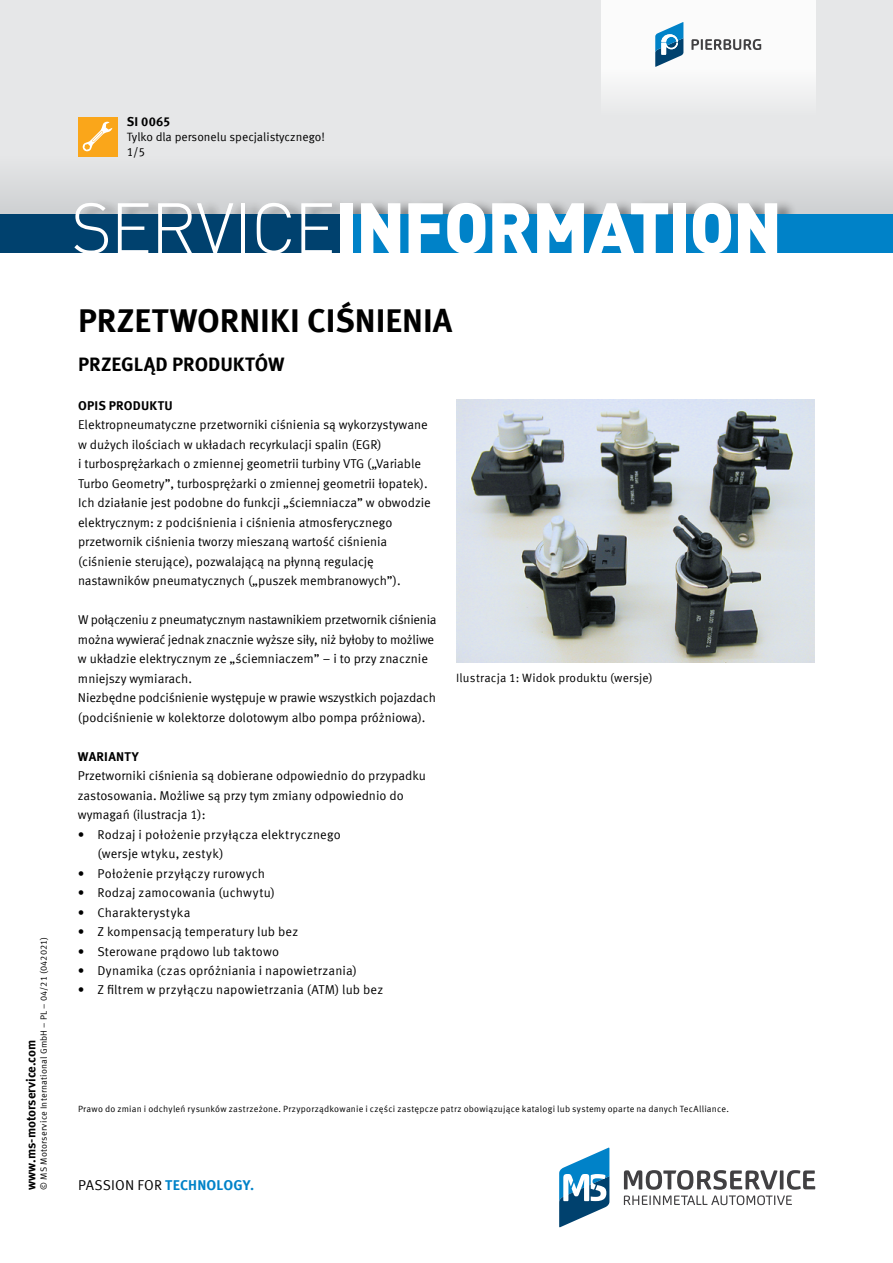
<style>
.page{position:relative;width:893px;height:1263px;background:#fff}
.page>*{position:absolute;margin:0;border:0;box-sizing:border-box;transform-origin:0 0}
.t1{font:900 70.5px "DIN Offc";letter-spacing:-.025em;color:#fff}
.t2{font:700 33px "Meta Offc Pro";letter-spacing:-.005em;color:#000}
.t3{font:700 19.5px "Meta Offc Pro";color:#000}
.t4{font:700 14.25px "Meta Offc Pro";letter-spacing:.01em;color:#0082c8}
.t5{font:12.75px/19.5px "Meta Offc Pro Norm";color:#000}
.t6{font:700 12.75px "Meta Offc Pro";letter-spacing:.01em;color:#000}
.t7{font:12.75px "Meta Offc Pro Norm";letter-spacing:.02em;color:#000}
.t8{font:12px "Meta Offc Pro Norm";color:#000}
.t9{font:9px "Meta Offc Pro Norm";letter-spacing:.025em;color:#000}
.s1{font-weight:300}
.s2{font-family:"Meta Offc Pro Norm";font-weight:400;color:#000}
</style>
<div class="page">
<svg style="left:559px;top:1147px;width:50px;height:80px"></svg>
<svg style="left:624px;top:1170px;width:191px;height:35px"></svg>
<div style="left:0;top:0;width:893px;height:224px;background:#e6e7e8"></div>
<div style="left:0;top:156px;width:893px;height:58px;background:#dcdedf"></div>
<div style="left:77px;top:198px;width:720px;height:16px;background:#000;opacity:.4"></div>
<div style="left:0;top:214px;width:893px;height:39px;background:#00416e"></div>
<div style="left:347px;top:214px;width:546px;height:39px;background:#0082c8"></div>
<div style="left:78px;top:117px;width:39px;height:39px;background:#faa61a"></div>
<svg style="left:82px;top:121px;width:30px;height:31px"></svg>
<div style="left:601px;top:0;width:214px;height:117px;background:linear-gradient(to bottom,#fff,#edeeef)"></div>
<svg style="left:691px;top:39px;width:70px;height:11px"></svg>
<svg style="left:655px;top:22px;width:28px;height:45px"></svg>
<img style="left:456px;top:400px;width:359px;height:263px">
<p class="t9" style="left:37px;top:1189px;width:254px;rotate:-90deg">© MS Motorservice International GmbH – PL – 04/21 (042021)</p>
<p class="t6" style="left:21px;top:1189px;width:151px;rotate:-90deg">www.ms-motorservice.com</p>
<p class="t6" style="left:127px;top:111px;width:45px">SI 0065</p>
<p class="t8" style="left:127px;top:128px;width:200px">Tylko dla personelu specjalistycznego!</p>
<p class="t8" style="left:127px;top:143px;width:20px">1/5</p>
<h1 class="t1" style="left:71px;top:181px;width:713px"><span class="s1">SERVICE</span>INFORMATION</h1>
<h2 class="t2" style="left:78px;top:294px;width:376px">PRZETWORNIKI CIŚNIENIA</h2>
<h3 class="t3" style="left:78px;top:348px;width:208px">PRZEGLĄD PRODUKTÓW</h3>
<p class="t6" style="left:78px;top:395px;width:96px">OPIS PRODUKTU</p>
<p class="t5" style="left:78px;top:414px;width:354px">Elektropneumatyczne przetworniki ciśnienia są wykorzystywane w dużych ilościach w układach recyrkulacji spalin (EGR)<br>i turbosprężarkach o zmiennej geometrii turbiny VTG („Variable Turbo Geometry”, turbosprężarki o zmiennej geometrii łopatek).<br>Ich działanie jest podobne do funkcji „ściemniacza” w obwodzie elektrycznym: z podciśnienia i ciśnienia atmosferycznego przetwornik ciśnienia tworzy mieszaną wartość ciśnienia (ciśnienie sterujące), pozwalającą na płynną regulację nastawników pneumatycznych („puszek membranowych”).</p>
<p class="t5" style="left:78px;top:609px;width:360px">W połączeniu z pneumatycznym nastawnikiem przetwornik ciśnienia można wywierać jednak znacznie wyższe siły, niż byłoby to możliwe w układzie elektrycznym ze „ściemniaczem” – i to przy znacznie mniejszy wymiarach.<br>Niezbędne podciśnienie występuje w prawie wszystkich pojazdach (podciśnienie w kolektorze dolotowym albo pompa próżniowa).</p>
<p class="t6" style="left:78px;top:746px;width:62px">WARIANTY</p>
<p class="t5" style="left:78px;top:765px;width:349px">Przetworniki ciśnienia są dobierane odpowiednio do przypadku zastosowania. Możliwe są przy tym zmiany odpowiednio do wymagań (ilustracja 1):</p>
<p class="t5" style="left:97px;top:823px;width:245px;text-indent:-19px">• Rodzaj i położenie przyłącza elektrycznego (wersje wtyku, zestyk)</p>
<p class="t7" style="left:78px;top:863px;width:189px">• Położenie przyłączy rurowych</p>
<p class="t5" style="left:78px;top:882px;width:198px">• Rodzaj zamocowania (uchwytu)</p>
<p class="t7" style="left:78px;top:902px;width:114px">• Charakterystyka</p>
<p class="t5" style="left:78px;top:921px;width:222px">• Z kompensacją temperatury lub bez</p>
<p class="t5" style="left:78px;top:940px;width:203px">• Sterowane prądowo lub taktowo</p>
<p class="t5" style="left:78px;top:960px;width:280px">• Dynamika (czas opróżniania i napowietrzania)</p>
<p class="t5" style="left:78px;top:979px;width:307px">• Z filtrem w przyłączu napowietrzania (ATM) lub bez</p>
<p class="t8" style="left:456px;top:669px;width:198px">Ilustracja 1: Widok produktu (wersje)</p>
<p class="t9" style="left:78px;top:1102px;width:652px">Prawo do zmian i odchyleń rysunków zastrzeżone. Przyporządkowanie i części zastępcze patrz obowiązujące katalogi lub systemy oparte na danych TecAlliance.</p>
<p class="t4" style="left:78px;top:1173px;width:178px"><span class="s2">PASSION FOR</span> TECHNOLOGY.</p>
</div>
